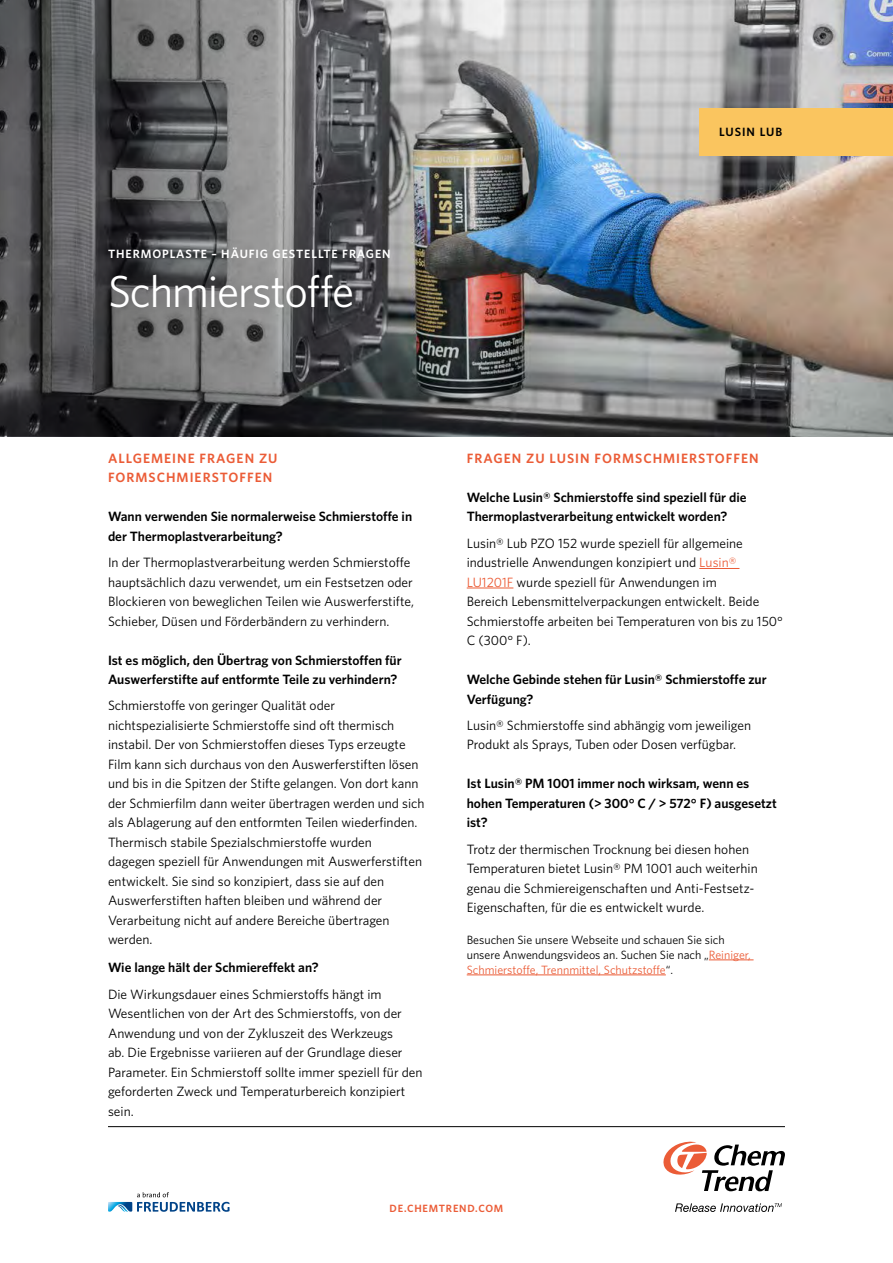
<style>
.page{position:relative;width:893px;height:1263px;background:#fff}
.page>*{position:absolute;margin:0;border:0;box-sizing:border-box;transform-origin:0 0}
.t1{font:45px "Whitney";letter-spacing:-.025em;color:#fff}
.t2{font:13.5px/19.5px "Whitney";color:#000}
.t3{font:600 13.5px/19.5px "Whitney";color:#000}
.t4{font:600 13.5px/19.5px "Whitney";letter-spacing:.075em;color:#eb5c37}
.t5{font:12px/15px "Whitney";color:#000}
.t6{font:600 12px "Whitney";letter-spacing:.075em;color:#fff}
.t7{font:600 12px "Whitney";letter-spacing:.075em;color:#000}
.t8{font:600 10.5px "Whitney";letter-spacing:.075em;color:#eb5c37}
.s1{color:#eb5c37}
</style>
<div class="page">
<img style="left:567px;top:0;width:326px;height:436px">
<svg style="left:0;top:0;width:567px;height:436px;background:#656668"></svg>
<svg style="left:108px;top:1192px;width:122px;height:20px"></svg>
<svg style="left:675px;top:1203px;width:107px;height:9px"></svg>
<svg style="left:663px;top:1141px;width:122px;height:50px"></svg>
<hr style="left:108px;top:1126px;width:677px;height:1px;background:#000">
<div style="left:699px;top:109px;width:194px;height:47px;background:#fac55f"></div>
<hr style="left:699px;top:568px;width:40px;height:1px;background:#eb5c37">
<hr style="left:467px;top:588px;width:46px;height:1px;background:#eb5c37">
<hr style="left:709px;top:959px;width:45px;height:1px;background:#eb5c37">
<hr style="left:467px;top:974px;width:199px;height:1px;background:#eb5c37">
<div style="left:101px;top:265px;width:261px;height:52px;background:#000;opacity:.2"></div>
<p class="t6" style="left:108px;top:246px;width:284px">THERMOPLASTE – HÄUFIG GESTELLTE FRAGEN</p>
<h1 class="t1" style="left:108px;top:261px;width:248px">Schmierstoffe</h1>
<p class="t7" style="left:719px;top:124px;width:64px">LUSIN LUB</p>
<p class="t4" style="left:108px;top:448px;width:171px">ALLGEMEINE FRAGEN ZU<br>FORMSCHMIERSTOFFEN</p>
<p class="t3" style="left:108px;top:507px;width:306px">Wann verwenden Sie normalerweise Schmierstoffe in der Thermoplastverarbeitung?</p>
<p class="t2" style="left:108px;top:552px;width:308px">In der Thermoplastverarbeitung werden Schmierstoffe hauptsächlich dazu verwendet, um ein Festsetzen oder Blockieren von beweglichen Teilen wie Auswerferstifte, Schieber, Düsen und Förderbändern zu verhindern.</p>
<p class="t3" style="left:108px;top:650px;width:295px">Ist es möglich, den Übertrag von Schmierstoffen für<br>Auswerferstifte auf entformte Teile zu verhindern?</p>
<p class="t2" style="left:108px;top:695px;width:318px">Schmierstoffe von geringer Qualität oder nichtspezialisierte Schmierstoffe sind oft thermisch instabil. Der von Schmierstoffen dieses Typs erzeugte Film kann sich durchaus von den Auswerferstiften lösen und bis in die Spitzen der Stifte gelangen. Von dort kann der Schmierfilm dann weiter übertragen werden und sich als Ablagerung auf den entformten Teilen wiederfinden.<br>Thermisch stabile Spezialschmierstoffe wurden<br>dagegen speziell für Anwendungen mit Auswerferstiften entwickelt. Sie sind so konzipiert, dass sie auf den Auswerferstiften haften bleiben und während der Verarbeitung nicht auf andere Bereiche übertragen werden.</p>
<p class="t3" style="left:108px;top:957px;width:212px">Wie lange hält der Schmiereffekt an?</p>
<p class="t2" style="left:108px;top:984px;width:316px">Die Wirkungsdauer eines Schmierstoffs hängt im Wesentlichen von der Art des Schmierstoffs, von der Anwendung und von der Zykluszeit des Werkzeugs<br>ab. Die Ergebnisse variieren auf der Grundlage dieser Parameter. Ein Schmierstoff sollte immer speziell für den geforderten Zweck und Temperaturbereich konzipiert sein.</p>
<p class="t4" style="left:467px;top:448px;width:294px">FRAGEN ZU LUSIN FORMSCHMIERSTOFFEN</p>
<p class="t3" style="left:467px;top:487px;width:281px">Welche Lusin® Schmierstoffe sind speziell für die<br>Thermoplastverarbeitung entwickelt worden?</p>
<p class="t2" style="left:467px;top:533px;width:318px">Lusin® Lub PZO 152 wurde speziell für allgemeine industrielle Anwendungen konzipiert und <span class="s1">Lusin® LU1201F</span> wurde speziell für Anwendungen im<br>Bereich Lebensmittelverpackungen entwickelt. Beide Schmierstoffe arbeiten bei Temperaturen von bis zu 150° C (300° F).</p>
<p class="t3" style="left:467px;top:669px;width:301px">Welche Gebinde stehen für Lusin® Schmierstoffe zur<br>Verfügung?</p>
<p class="t2" style="left:467px;top:715px;width:286px">Lusin® Schmierstoffe sind abhängig vom jeweiligen<br>Produkt als Sprays, Tuben oder Dosen verfügbar.</p>
<p class="t3" style="left:467px;top:774px;width:312px">Ist Lusin® PM 1001 immer noch wirksam, wenn es hohen Temperaturen (&gt; 300° C / &gt; 572° F) ausgesetzt ist?</p>
<p class="t2" style="left:467px;top:839px;width:293px">Trotz der thermischen Trocknung bei diesen hohen Temperaturen bietet Lusin® PM 1001 auch weiterhin genau die Schmiereigenschaften und Anti-Festsetz-Eigenschaften, für die es entwickelt wurde.</p>
<p class="t5" style="left:467px;top:932px;width:286px">Besuchen Sie unsere Webseite und schauen Sie sich unsere Anwendungsvideos an. Suchen Sie nach „<span class="s1">Reiniger,<br>Schmierstoffe, Trennmittel, Schutzstoffe</span>“.</p>
<p class="t8" style="left:390px;top:1201px;width:115px">DE.CHEMTREND.COM</p>
</div>
